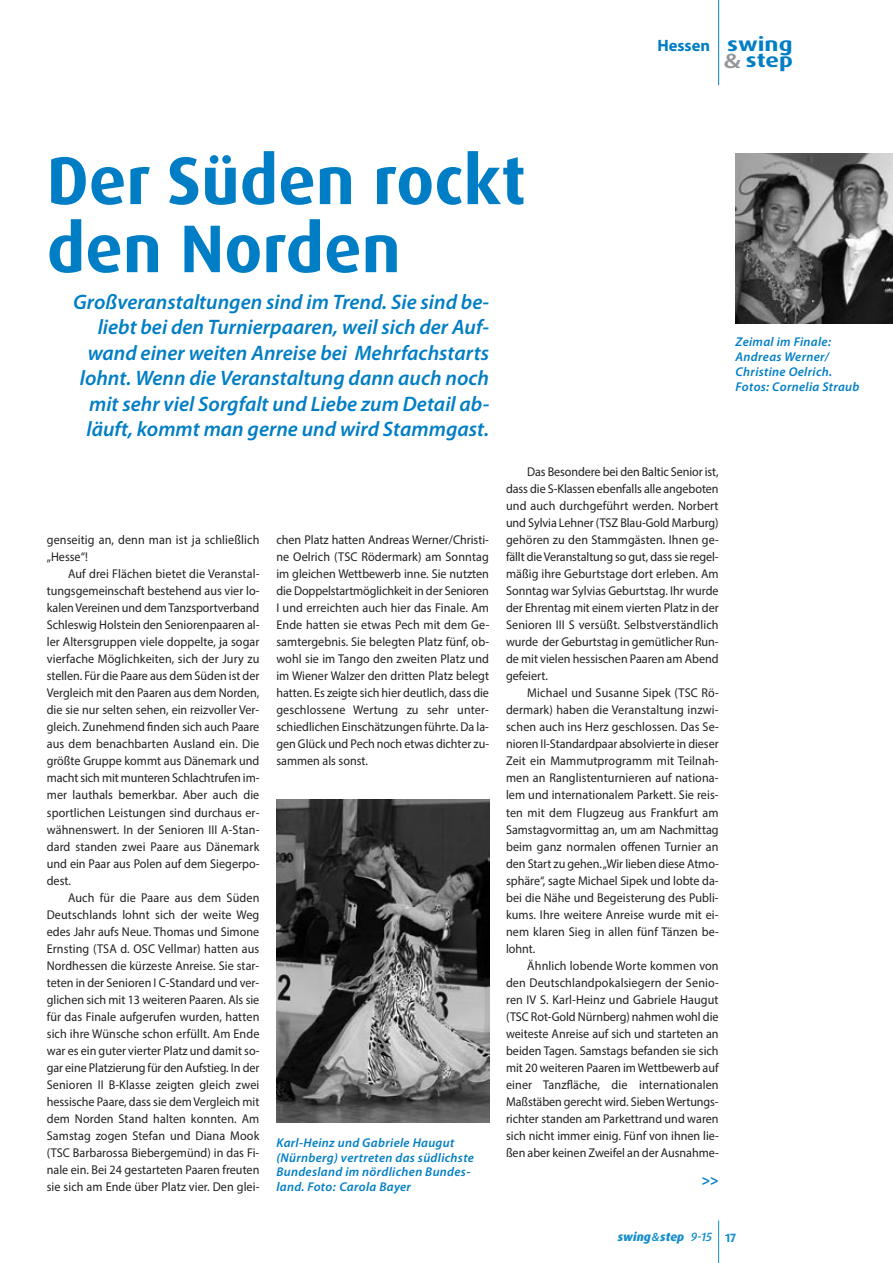
<style>
.page{position:relative;width:893px;height:1263px;background:#fff}
.page>*{position:absolute;margin:0;border:0;box-sizing:border-box;transform-origin:0 0}
.t1{font:700 67.5px/68.1px "Dax OT";color:#007ec5}
.t2{font:italic 600 21px/25.5px "Myriad Pro";color:#007ec5;text-align:right}
.t3{font:700 19.5px/15.8px "Dax OT";color:#007ec5;scale:1.25 1}
.t4{font:700 16.5px "Myriad Pro";color:#007ec5}
.t5{font:700 15px "Myriad Pro";color:#007ec5;scale:.95 1}
.t6{font:12.75px/17px "Myriad Pro";color:#231f20;text-align:justify;scale:.95 1}
.t7{font:italic 600 12.75px/14.9px "Myriad Pro";letter-spacing:.025em;color:#007ec5}
.t8{font:italic 800 12px "Dax OT";color:#178dce}
.s1{font-family:"Myriad Pro";font-weight:600;font-size:21px;color:#939598}
.s2{font-family:"Myriad Pro";font-weight:600}
.s3{font-weight:500}
.s4{font-weight:700;font-style:normal}
</style>
<div class="page">
<hr style="left:718px;top:1220px;width:1px;height:43px;background:#178dce">
<hr style="left:718px;top:0;width:1px;height:85px;background:#007ec5">
<img style="left:736px;top:153px;width:157px;height:170px">
<img style="left:276px;top:799px;width:213px;height:324px">
<h1 class="t1" style="left:47px;top:151px;width:480px">Der Süden rockt den Norden</h1>
<p class="t2" style="left:73px;top:290px;width:418px">Großveranstaltungen sind im Trend. Sie sind be&shy;liebt bei den Turnierpaaren, weil sich der Auf&shy;wand einer weiten Anreise bei Mehrfachstarts lohnt. Wenn die Veranstaltung dann auch noch mit sehr viel Sorgfalt und Liebe zum Detail ab&shy;läuft, kommt man gerne und wird Stammgast.</p>
<p class="t4" style="left:657px;top:39px;width:54px">Hessen</p>
<h3 class="t3" style="left:724px;top:38px;width:57px">swing <span class="s1">&amp;</span> step</h3>
<p class="t7" style="left:736px;top:336px;width:125px">Zeimal im Finale:<br>Andreas Werner/<br>Christine Oelrich.<br>Fotos: Cornelia Straub</p>
<p class="t6" style="left:47px;top:533px;width:225px">genseitig an, denn man ist ja schließlich „Hesse“!</p>
<p class="t6" style="left:47px;top:567px;width:225px;text-indent:21px">Auf drei Flächen bietet die Veranstal&shy;tungsgemeinschaft bestehend aus vier lo&shy;kalen Vereinen und dem Tanzsportverband Schleswig Holstein den Seniorenpaaren al&shy;ler Altersgruppen viele doppelte, ja sogar vierfache Möglichkeiten, sich der Jury zu stellen. Für die Paare aus dem Süden ist der Vergleich mit den Paaren aus dem Norden, die sie nur selten sehen, ein reizvoller Ver&shy;gleich. Zunehmend finden sich auch Paare aus dem benachbarten Ausland ein. Die größte Gruppe kommt aus Dänemark und macht sich mit munteren Schlachtrufen im&shy;mer lauthals bemerkbar. Aber auch die sportlichen Leistungen sind durchaus er&shy;wähnenswert. In der Senioren III A-Stan&shy;dard standen zwei Paare aus Dänemark und ein Paar aus Polen auf dem Siegerpo&shy;dest.</p>
<p class="t6" style="left:47px;top:890px;width:226px;text-indent:21px">Auch für die Paare aus dem Süden Deutschlands lohnt sich der weite Weg edes Jahr aufs Neue. Thomas und Simone Ernsting (TSA d. OSC Vellmar) hatten aus Nordhessen die kürzeste Anreise. Sie star&shy;teten in der Senioren I C-Standard und ver&shy;glichen sich mit 13 weiteren Paaren. Als sie für das Finale aufgerufen wurden, hatten sich ihre Wünsche schon erfüllt. Am Ende war es ein guter vierter Platz und damit so&shy;gar eine Platzierung für den Aufstieg. In der Senioren II B-Klasse zeigten gleich zwei hessische Paare, dass sie dem Vergleich mit dem Norden Stand halten konnten. Am Samstag zogen Stefan und Diana Mook (TSC Barbarossa Biebergemünd) in das Fi&shy;nale ein. Bei 24 gestarteten Paaren freuten sie sich am Ende über Platz vier. Den glei-</p>
<p class="t6" style="left:276px;top:533px;width:226px">chen Platz hatten Andreas Werner/Christi&shy;ne Oelrich (TSC Rödermark) am Sonntag im gleichen Wettbewerb inne. Sie nutzten die Doppelstartmöglichkeit in der Senioren I und erreichten auch hier das Finale. Am Ende hatten sie etwas Pech mit dem Ge&shy;samtergebnis. Sie belegten Platz fünf, ob&shy;wohl sie im Tango den zweiten Platz und im Wiener Walzer den dritten Platz belegt hatten. Es zeigte sich hier deutlich, dass die geschlossene Wertung zu sehr unter&shy;schiedlichen Einschätzungen führte. Da la&shy;gen Glück und Pech noch etwas dichter zu&shy;sammen als sonst.</p>
<p class="t7" style="left:276px;top:1136px;width:199px">Karl-Heinz und Gabriele Haugut (Nürnberg) vertreten das südlichste<br>Bundesland im nördlichen Bundes&shy;land. Foto: Carola Bayer</p>
<p class="t6" style="left:506px;top:465px;width:226px;text-indent:21px">Das Besondere bei den Baltic Senior ist, dass die S-Klassen ebenfalls alle angeboten und auch durchgeführt werden. Norbert und Sylvia Lehner (TSZ Blau-Gold Marburg) gehören zu den Stammgästen. Ihnen ge&shy;fällt die Veranstaltung so gut, dass sie regel&shy;mäßig ihre Geburtstage dort erleben. Am Sonntag war Sylvias Geburtstag. Ihr wurde der Ehrentag mit einem vierten Platz in der Senioren III S versüßt. Selbstverständlich wurde der Geburtstag in gemütlicher Run&shy;de mit vielen hessischen Paaren am Abend gefeiert.</p>
<p class="t6" style="left:506px;top:686px;width:226px;text-indent:21px">Michael und Susanne Sipek (TSC Rö&shy;dermark) haben die Veranstaltung inzwi&shy;schen auch ins Herz geschlossen. Das Se&shy;nioren II-Standardpaar absolvierte in dieser Zeit ein Mammutprogramm mit Teilnah&shy;men an Ranglistenturnieren auf nationa&shy;lem und internationalem Parkett. Sie reis&shy;ten mit dem Flugzeug aus Frankfurt am Samstagvormittag an, um am Nachmittag beim ganz normalen offenen Turnier an den Start zu gehen. „Wir lieben diese Atmo&shy;sphäre“, sagte Michael Sipek und lobte da&shy;bei die Nähe und Begeisterung des Publi&shy;kums. Ihre weitere Anreise wurde mit ei&shy;nem klaren Sieg in allen fünf Tänzen be&shy;lohnt.</p>
<p class="t6" style="left:506px;top:958px;width:226px;text-indent:21px">Ähnlich lobende Worte kommen von den Deutschlandpokalsiegern der Senio&shy;ren IV S. Karl-Heinz und Gabriele Haugut (TSC Rot-Gold Nürnberg) nahmen wohl die weiteste Anreise auf sich und starteten an beiden Tagen. Samstags befanden sie sich mit 20 weiteren Paaren im Wettbewerb auf einer Tanzfläche, die internationalen Maßstäben gerecht wird. Sieben Wertungs&shy;richter standen am Parkettrand und waren sich nicht immer einig. Fünf von ihnen lie&shy;ßen aber keinen Zweifel an der Ausnahme-</p>
<p class="t5" style="left:702px;top:1174px;width:19px">&gt;&gt;</p>
<p class="t8" style="left:618px;top:1230px;width:120px">swing<span class="s2">&amp;</span>step <span class="s3">9-15</span> <span class="s4">17</span></p>
</div>
